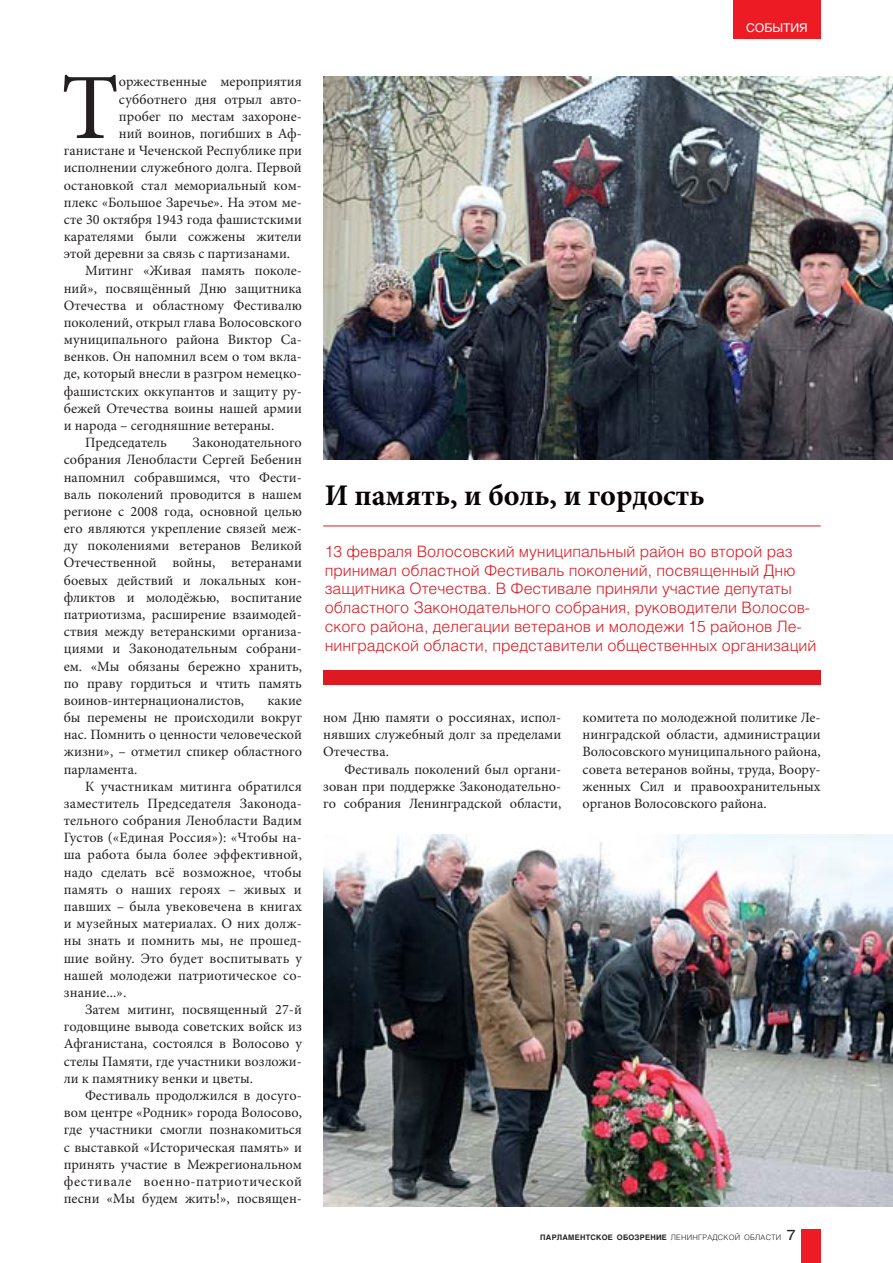
<style>
.page{position:relative;width:893px;height:1263px;background:#fff}
.page>*{position:absolute;margin:0;border:0;box-sizing:border-box;transform-origin:0 0}
.t1{font:93.45px "Minion Pro";color:#231f20}
.t2{font:700 30px "Minion Pro";color:#090204}
.t3{font:300 15.75px/18.9px "Helios";color:#dd1a21}
.t4{font:14.25px/17.2px "Minion Pro";color:#231f20;text-align:justify}
.t5{font:12px "Helios";color:#fff}
.t6{font:700 7.5px "Helios";letter-spacing:.03em;color:#231f20}
.s1{font-weight:300}
.s2{font-family:"Helios Ext";font-weight:400;font-size:14.25px}
</style>
<div class="page">
<div style="left:801px;top:1230px;width:20px;height:33px;background:#ed1c24"></div>
<div style="left:733px;top:0;width:88px;height:38px;background:#ed1c24"></div>
<img style="left:323px;top:77px;width:570px;height:383px">
<img style="left:323px;top:834px;width:570px;height:373px">
<div style="left:323px;top:670px;width:498px;height:15px;background:#dd1a21"></div>
<hr style="left:323px;top:526px;width:498px;height:1px;background:#dd1a21">
<h1 class="t1" style="left:61px;top:51px;width:59px">Т</h1>
<p class="t4" style="left:119px;top:73px;width:185px">оржественные мероприятия</p>
<p class="t4" style="left:119px;top:90px;width:185px">субботнего дня отрыл авто-</p>
<p class="t4" style="left:119px;top:107px;width:185px">пробег по местам захороне-</p>
<p class="t4" style="left:119px;top:124px;width:185px">ний воинов, погибших в Аф-</p>
<p class="t4" style="left:64px;top:142px;width:240px">ганистане и Чеченской Республике при</p>
<p class="t4" style="left:64px;top:159px;width:240px">исполнении служебного долга. Первой</p>
<p class="t4" style="left:64px;top:176px;width:240px">остановкой стал мемориальный ком-</p>
<p class="t4" style="left:64px;top:193px;width:240px">плекс «Большое Заречье». На этом ме-</p>
<p class="t4" style="left:64px;top:210px;width:240px">сте 30 октября 1943 года фашистскими</p>
<p class="t4" style="left:64px;top:228px;width:240px">карателями были сожжены жители</p>
<p class="t4" style="left:64px;top:245px;width:228px">этой деревни за связь с партизанами.</p>
<p class="t4" style="left:85px;top:262px;width:218px">Митинг «Живая память поколе-</p>
<p class="t4" style="left:64px;top:279px;width:240px">ний», посвящённый Дню защитника</p>
<p class="t4" style="left:64px;top:296px;width:240px">Отечества и областному Фестивалю</p>
<p class="t4" style="left:64px;top:313px;width:240px">поколений, открыл глава Волосовского</p>
<p class="t4" style="left:64px;top:331px;width:240px">муниципального района Виктор Са-</p>
<p class="t4" style="left:64px;top:348px;width:240px">венков. Он напомнил всем о том вкла-</p>
<p class="t4" style="left:64px;top:365px;width:240px">де, который внесли в разгром немецко-</p>
<p class="t4" style="left:64px;top:382px;width:240px">фашистских оккупантов и защиту ру-</p>
<p class="t4" style="left:64px;top:399px;width:240px">бежей Отечества воины нашей армии</p>
<p class="t4" style="left:64px;top:416px;width:212px">и народа – сегодняшние ветераны.</p>
<p class="t4" style="left:85px;top:434px;width:83px">Председатель</p>
<p class="t4" style="left:64px;top:434px;width:240px;text-indent:129px">Законодательного собрания Ленобласти Сергей Бебенин напомнил собравшимся, что Фести&shy;валь поколений проводится в нашем регионе с 2008 года, основной целью его являются укрепление связей меж&shy;ду поколениями ветеранов Великой Отечественной войны, ветеранами боевых действий и локальных кон&shy;фликтов и молодёжью, воспитание патриотизма, расширение взаимодей&shy;ствия между ветеранскими организа&shy;циями и Законодательным собрани&shy;ем. «Мы обязаны бережно хранить, по праву гордиться и чтить память воинов-интернационалистов,</p>
<p class="t4" style="left:64px;top:691px;width:240px;text-indent:204px">какие бы перемены не происходили вокруг нас. Помнить о ценности человеческой жизни», – отметил спикер областного парламента.</p>
<p class="t4" style="left:64px;top:777px;width:240px;text-indent:21px">К участникам митинга обратился заместитель Председателя Законода&shy;тельного собрания Ленобласти Вадим Густов («Единая Россия»): «Чтобы на&shy;ша работа была более эффективной, надо сделать всё возможное, чтобы память о наших героях – живых и павших – была увековечена в книгах и музейных материалах. О них долж&shy;ны знать и помнить мы, не прошед&shy;шие войну. Это будет воспитывать у нашей молодежи патриотическое со&shy;знание...».</p>
<p class="t4" style="left:64px;top:1000px;width:240px;text-indent:21px">Затем митинг, посвященный 27-й годовщине вывода советских войск из Афганистана, состоялся в Волосово у стелы Памяти, где участники возложи&shy;ли к памятнику венки и цветы.</p>
<p class="t4" style="left:64px;top:1086px;width:240px;text-indent:21px">Фестиваль продолжился в досуго&shy;вом центре «Родник» города Волосово, где участники смогли познакомиться с выставкой «Историческая память» и принять участие в Межрегиональном фестивале военно-патриотической песни «Мы будем жить!», посвящен-</p>
<p class="t5" style="left:746px;top:21px;width:63px">СОБЫТИЯ</p>
<h2 class="t2" style="left:325px;top:477px;width:381px">И память, и боль, и гордость</h2>
<p class="t3" style="left:325px;top:542px;width:493px">13 февраля Волосовский муниципальный район во второй раз принимал областной Фестиваль поколений, посвященный Дню защитника Отечества. В Фестивале приняли участие депутаты областного Законодательного собрания, руководители Волосов&shy;ского района, делегации ветеранов и молодежи 15 районов Ле&shy;нинградской области, представители общественных организаций</p>
<p class="t4" style="left:323px;top:708px;width:240px">ном Дню памяти о россиянах, испол&shy;нявших служебный долг за пределами Отечества.</p>
<p class="t4" style="left:323px;top:760px;width:240px;text-indent:21px">Фестиваль поколений был органи&shy;зован при поддержке Законодательно&shy;го собрания Ленинградской области,</p>
<p class="t4" style="left:583px;top:709px;width:240px">комитета по молодежной политике Ле&shy;нинградской области, администрации Волосовского муниципального района, совета ветеранов войны, труда, Воору&shy;женных Сил и правоохранительных органов Волосовского района.</p>
<p class="t6" style="left:540px;top:1233px;width:257px">ПАРЛАМЕНТСКОЕ ОБОЗРЕНИЕ <span class="s1">ЛЕНИНГРАДСКОЙ ОБЛАСТИ</span> <span class="s2">7</span></p>
</div>
